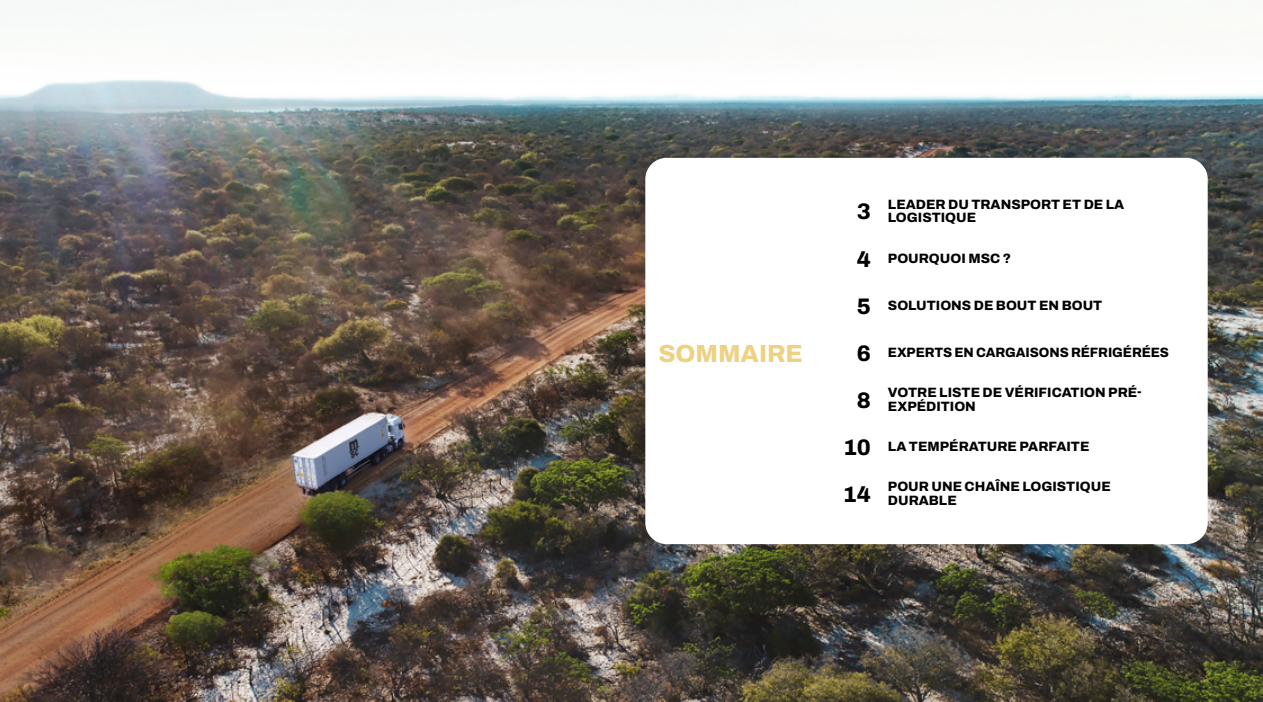
<style>
.page{position:relative;width:1263px;height:702px;background:#fff}
.page>*{position:absolute;margin:0;border:0;box-sizing:border-box;transform-origin:0 0}
.t1{font:800 24.75px "Archivo";letter-spacing:-.005em;color:#edd284}
.t2{font:800 22.5px "Archivo";color:#000}
.t3{font:800 13.5px/13.5px "Archivo";color:#000}
.s1{font-size:22.5px}
</style>
<div class="page">
<img style="left:0;top:0;width:1263px;height:702px">
<div style="left:645px;top:158px;width:563px;height:386px;background:#fff;border-radius:21px"></div>
<h1 class="t1" style="left:658px;top:335px;width:146px">SOMMAIRE</h1>
<h2 class="t2" style="left:857px;top:195px;width:16px">3</h2>
<p class="t3" style="left:888px;top:197px;width:238px">LEADER DU TRANSPORT ET DE LA<br>LOGISTIQUE</p>
<p class="t3" style="left:857px;top:251px;width:156px"><span class="s1">4</span> POURQUOI MSC ?</p>
<p class="t3" style="left:857px;top:298px;width:247px"><span class="s1">5</span> SOLUTIONS DE BOUT EN BOUT</p>
<p class="t3" style="left:857px;top:345px;width:314px"><span class="s1">6</span> EXPERTS EN CARGAISONS RÉFRIGÉRÉES</p>
<h2 class="t2" style="left:857px;top:383px;width:16px">8</h2>
<p class="t3" style="left:888px;top:386px;width:255px">VOTRE LISTE DE VÉRIFICATION PRÉ-<br>EXPÉDITION</p>
<p class="t3" style="left:843px;top:439px;width:248px"><span class="s1">10</span> LA TEMPÉRATURE PARFAITE</p>
<h2 class="t2" style="left:843px;top:477px;width:30px">14</h2>
<p class="t3" style="left:888px;top:480px;width:224px">POUR UNE CHAÎNE LOGISTIQUE<br>DURABLE</p>
</div>
